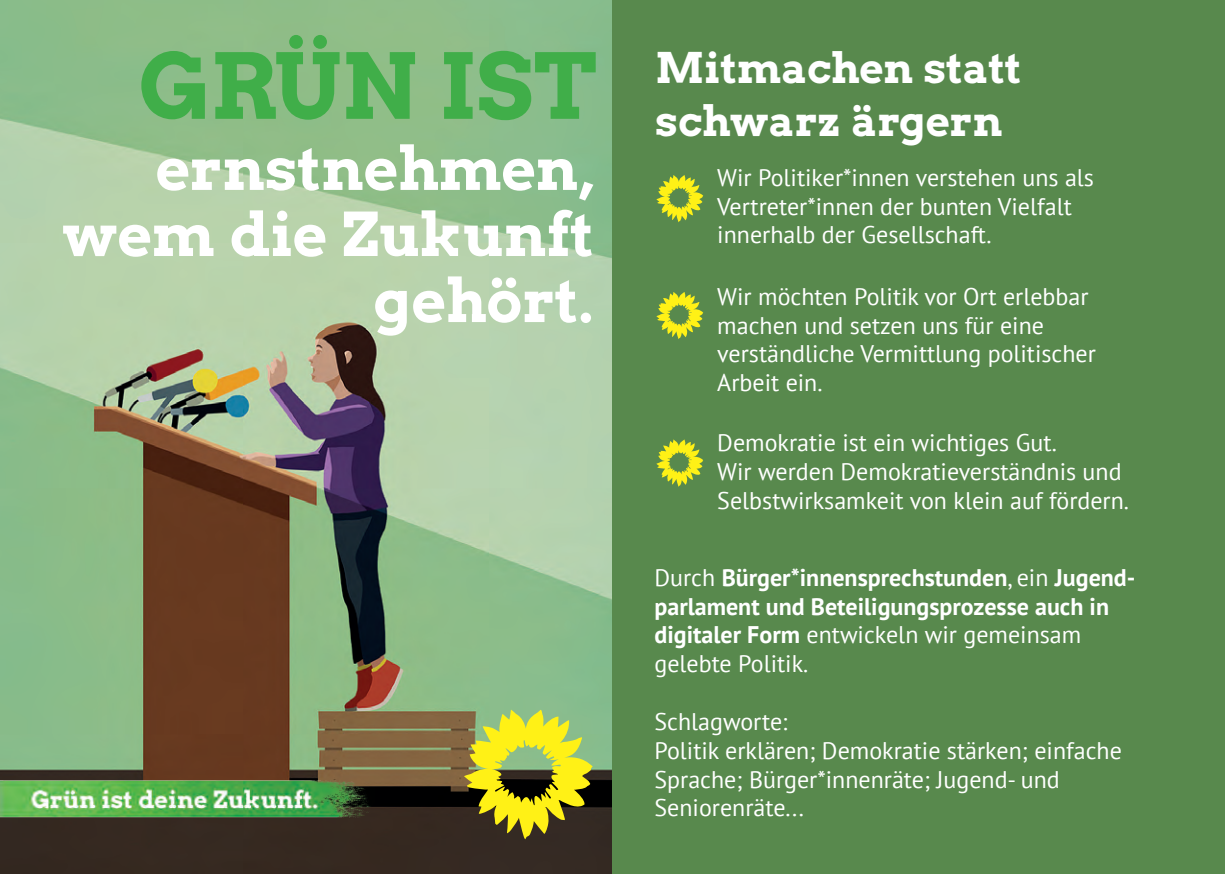
<style>
.page{position:relative;width:1225px;height:874px;background:#fff}
.page>*{position:absolute;margin:0;border:0;box-sizing:border-box;transform-origin:0 0}
.t1{font:90px "Arvo Gruen";letter-spacing:-.01em;color:#40ae49}
.t2{font:60px/66px "Arvo Gruen";color:#fff;text-align:right}
.t3{font:42px/52.8px "Arvo Gruen";color:#fff}
.t4{font:24px/28.8px "PT Sans";color:#fff}
.t5{font:700 24px/28.8px "PT Sans";color:#fff}
.s1{font-weight:400}
</style>
<div class="page">
<img style="left:0;top:0;width:612px;height:873px">
<img style="left:0;top:769px;width:374px;height:76px">
<svg style="left:464px;top:709px;width:128px;height:129px;background:#a2a331"></svg>
<div style="left:612px;top:0;width:613px;height:873px;background:#58894d"></div>
<svg style="left:656px;top:175px;width:47px;height:47px;background:#a4b833"></svg>
<svg style="left:656px;top:292px;width:47px;height:47px;background:#a4b833"></svg>
<svg style="left:656px;top:439px;width:47px;height:47px;background:#a4b833"></svg>
<h1 class="t1" style="left:138px;top:24px;width:459px">GRÜN IST</h1>
<h2 class="t2" style="left:62px;top:133px;width:533px">ernstnehmen, wem die Zukunft gehört.</h2>
<h3 class="t3" style="left:655px;top:39px;width:367px">Mitmachen statt schwarz ärgern</h3>
<p class="t4" style="left:717px;top:162px;width:378px">Wir Politiker*innen verstehen uns als<br>Vertreter*innen der bunten Vielfalt innerhalb der Gesellschaft.</p>
<p class="t4" style="left:717px;top:281px;width:380px">Wir möchten Politik vor Ort erlebbar machen und setzen uns für eine verständliche Vermittlung politischer<br>Arbeit ein.</p>
<p class="t4" style="left:717px;top:427px;width:413px">Demokratie ist ein wichtiges Gut.<br>Wir werden Demokratieverständnis und<br>Selbstwirksamkeit von klein auf fördern.</p>
<p class="t5" style="left:654px;top:562px;width:482px"><span class="s1">Durch</span> Bürger*innensprechstunden<span class="s1">, ein</span> Jugend&shy;parlament und Beteiligungsprozesse auch in digitaler Form <span class="s1">entwickeln wir gemeinsam gelebte Politik.</span></p>
<p class="t4" style="left:654px;top:706px;width:469px">Schlagworte:<br>Politik erklären; Demokratie stärken; einfache<br>Sprache; Bürger*innenräte; Jugend- und<br>Seniorenräte...</p>
</div>
